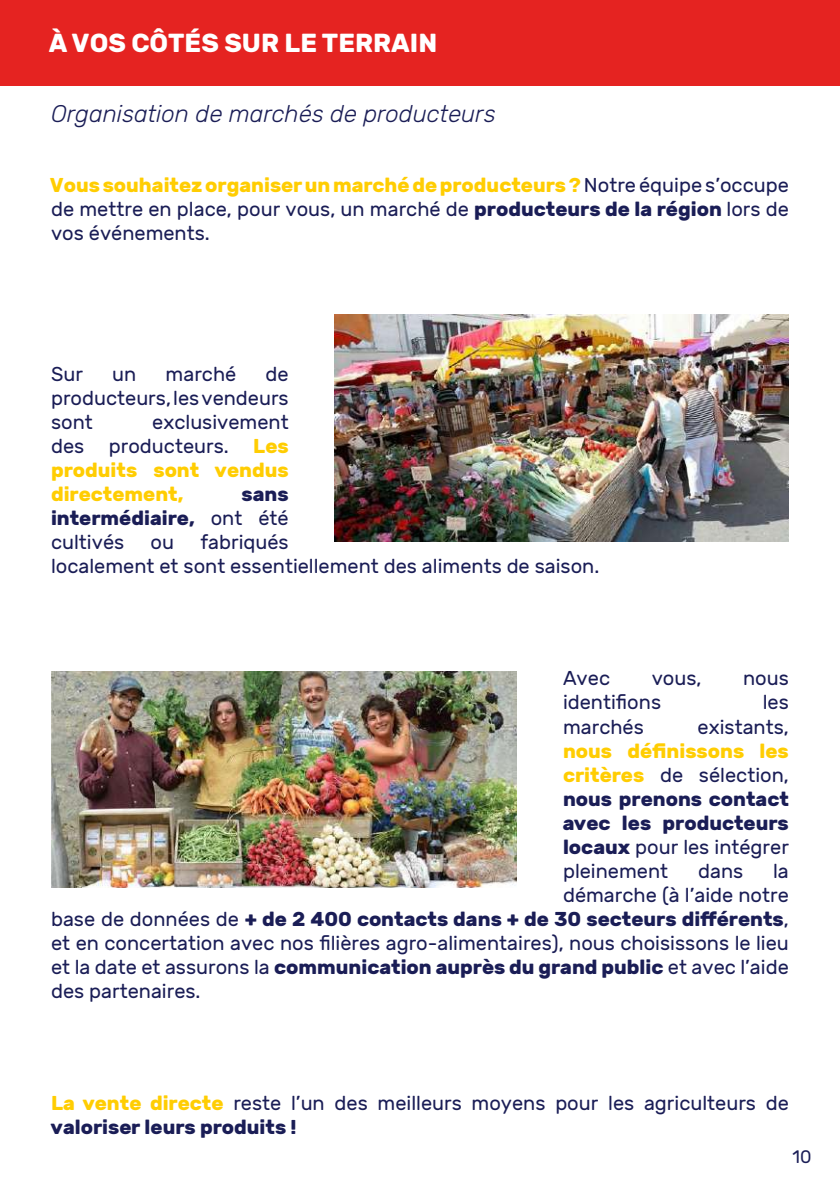
<style>
.page{position:relative;width:840px;height:1191px;background:#fff}
.page>*{position:absolute;margin:0;border:0;box-sizing:border-box;transform-origin:0 0}
.t1{font:700 26px "Rubik";color:#fff}
.t2{font:italic 300 24px "Rubik";color:#1a1d56}
.t3{font:20px/24px "Rubik";color:#1a1d56;text-align:justify}
.t4{font:700 20px/24px "Rubik";color:#1a1d56;text-align:justify}
.t5{font:700 20px/24px "Rubik";color:#ffcd02;text-align:justify}
.t6{font:18px "Rubik";color:#1a1d56}
.s1{font-weight:700;color:#ffcd02}
.s2{font-weight:700}
.s3{font-weight:400;color:#1a1d56}
.s4{font-weight:400}
.s5{color:#ffcd02}
</style>
<div class="page">
<svg style="left:839px;top:0;width:1px;height:28px"></svg>
<div style="left:0;top:0;width:839px;height:85px;background:#e52321"></div>
<img style="left:334px;top:315px;width:454px;height:227px">
<img style="left:51px;top:671px;width:465px;height:216px">
<h1 class="t1" style="left:49px;top:28px;width:390px">À VOS CÔTÉS SUR LE TERRAIN</h1>
<p class="t2" style="left:51px;top:100px;width:445px">Organisation de marchés de producteurs</p>
<p class="t3" style="left:50px;top:173px;width:740px"><span class="s1">Vous souhaitez organiser un marché de producteurs ?</span> Notre équipe s’occupe de mettre en place, pour vous, un marché de <span class="s2">producteurs de la région</span> lors de vos événements.</p>
<p class="t3" style="left:51px;top:362px;width:33px">Sur</p>
<p class="t3" style="left:112px;top:362px;width:26px">un</p>
<p class="t3" style="left:165px;top:362px;width:72px">marché</p>
<p class="t3" style="left:51px;top:362px;width:239px;text-indent:214px">de producteurs, les vendeurs sont</p>
<p class="t5" style="left:51px;top:410px;width:239px;text-indent:101px"><span class="s3">exclusivement des producteurs.</span> Les produits sont vendus directement,</p>
<p class="t4" style="left:51px;top:482px;width:239px;text-indent:190px">sans intermédiaire, <span class="s4">ont été cultivés</span></p>
<p class="t3" style="left:51px;top:530px;width:549px;text-indent:149px">fabriqués<br>localement et sont essentiellement des aliments de saison.</p>
<p class="t3" style="left:150px;top:530px;width:25px">ou</p>
<p class="t3" style="left:562px;top:667px;width:49px">Avec</p>
<p class="t3" style="left:651px;top:667px;width:51px">vous,</p>
<p class="t3" style="left:742px;top:667px;width:47px">nous</p>
<p class="t3" style="left:562px;top:691px;width:100px">identifions</p>
<p class="t3" style="left:762px;top:691px;width:28px">les</p>
<p class="t3" style="left:562px;top:715px;width:82px">marchés</p>
<p class="t3" style="left:697px;top:715px;width:93px">existants,</p>
<p class="t4" style="left:562px;top:739px;width:228px"><span class="s5">nous définissons les critères</span> <span class="s4">de sélection, </span>nous prenons contact avec les producteurs locaux <span class="s4">pour les intégrer pleinement</span></p>
<p class="t3" style="left:697px;top:859px;width:47px">dans</p>
<p class="t3" style="left:772px;top:859px;width:17px">la</p>
<p class="t3" style="left:562px;top:883px;width:227px">démarche (à l’aide notre</p>
<p class="t4" style="left:51px;top:907px;width:738px"><span class="s4">base de données de</span> + de 2 400 contacts dans + de 30 secteurs différents<span class="s4">,</span></p>
<p class="t3" style="left:51px;top:931px;width:739px">et en concertation avec nos filières agro-alimentaires), nous choisissons le lieu</p>
<p class="t3" style="left:51px;top:955px;width:738px">et la date et assurons la <span class="s2">communication auprès du grand public</span> et avec l’aide</p>
<p class="t3" style="left:51px;top:979px;width:151px">des partenaires.</p>
<p class="t3" style="left:50px;top:1092px;width:739px"><span class="s1">La vente directe</span> reste l’un des meilleurs moyens pour les agriculteurs de <span class="s2">valoriser leurs produits !</span></p>
<p class="t6" style="left:792px;top:1146px;width:20px">10</p>
</div>
